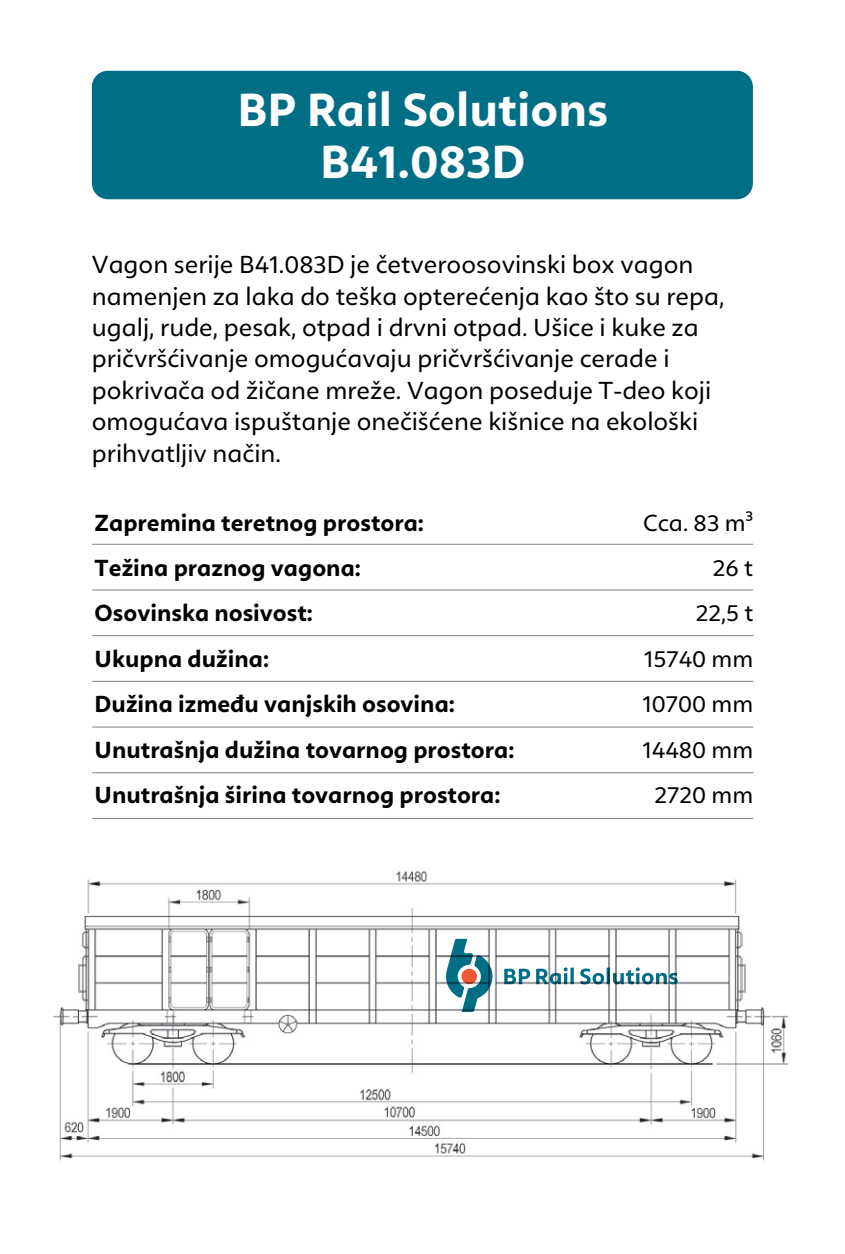
<style>
.page{position:relative;width:845px;height:1254px;background:#fff}
.page>*{position:absolute;margin:0;border:0;box-sizing:border-box;transform-origin:0 0}
.t1{font:700 48.6px/51.4px "Calima";color:#fff;text-align:center}
.t2{font:25.6px/31.4px "Calima";color:#000}
.t3{font:700 24.2px/45.4px "Calima";color:#000}
.t4{font:24.2px/45.4px "Calima";color:#000;text-align:right}
</style>
<div class="page">
<img style="left:54px;top:871px;width:735px;height:289px">
<svg style="left:446px;top:938px;width:49px;height:73px"></svg>
<svg style="left:504px;top:968px;width:26px;height:16px"></svg>
<svg style="left:536px;top:967px;width:31px;height:17px"></svg>
<svg style="left:570px;top:967px;width:4px;height:16px"></svg>
<svg style="left:580px;top:968px;width:24px;height:16px"></svg>
<svg style="left:606px;top:967px;width:4px;height:16px"></svg>
<svg style="left:613px;top:967px;width:64px;height:17px"></svg>
<hr style="left:92px;top:544px;width:661px;height:1px;background:#7e7f84">
<hr style="left:92px;top:589px;width:661px;height:1px;background:#7e7f84">
<hr style="left:92px;top:635px;width:661px;height:1px;background:#7e7f84">
<hr style="left:92px;top:681px;width:661px;height:1px;background:#7e7f84">
<hr style="left:92px;top:726px;width:661px;height:1px;background:#7e7f84">
<hr style="left:92px;top:772px;width:661px;height:1px;background:#7e7f84">
<hr style="left:92px;top:817px;width:661px;height:1px;background:#7e7f84">
<div style="left:92px;top:71px;width:661px;height:128px;background:#006f86;border-radius:16px"></div>
<h1 class="t1" style="left:237px;top:84px;width:372px">BP Rail Solutions<br>B41.083D</h1>
<p class="t2" style="left:92px;top:249px;width:634px">Vagon serije B41.083D je četveroosovinski box vagon namenjen za laka do teška opterećenja kao što su repa, ugalj, rude, pesak, otpad i drvni otpad. Ušice i kuke za pričvršćivanje omogućavaju pričvršćivanje cerade i pokrivača od žičane mreže. Vagon poseduje T-deo koji omogućava ispuštanje onečišćene kišnice na ekološki prihvatljiv način.</p>
<p class="t3" style="left:95px;top:500px;width:421px">Zapremina teretnog prostora:<br>Težina praznog vagona:<br>Osovinska nosivost:<br>Ukupna dužina:<br>Dužina između vanjskih osovina:<br>Unutrašnja dužina tovarnog prostora:<br>Unutrašnja širina tovarnog prostora:</p>
<p class="t4" style="left:642px;top:499px;width:112px">Cca. 83 m³<br>26 t<br>22,5 t<br>15740 mm<br>10700 mm<br>14480 mm<br>2720 mm</p>
</div>
